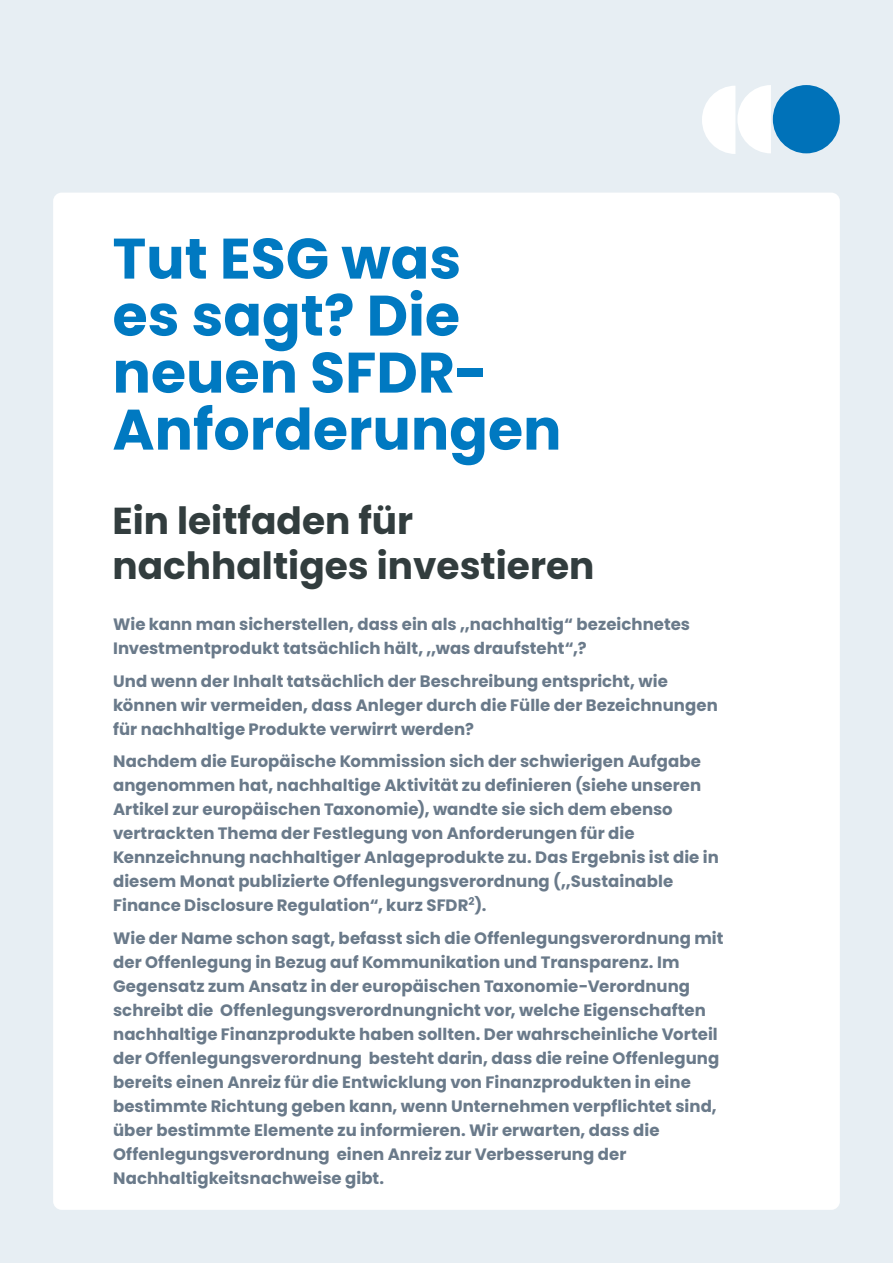
<style>
.page{position:relative;width:893px;height:1263px;background:#e7eef3}
.page>*{position:absolute;margin:0;border:0;box-sizing:border-box;transform-origin:0 0}
.t1{font:700 57px/57px "Poppins";color:#0079c1}
.t2{font:700 37.5px/45px "Poppins";color:#323d3e}
.t3{font:700 16.5px/24px "Poppins";letter-spacing:.005em;color:#6a7a8a}
</style>
<div class="page">
<div style="left:53px;top:193px;width:787px;height:1017px;background:#fff;border-radius:9px"></div>
<div style="left:773px;top:85px;width:67px;height:68px;background:#0072b9;border-radius:50%"></div>
<svg style="left:702px;top:85px;width:69px;height:69px"></svg>
<h1 class="t1" style="left:113px;top:230px;width:450px">Tut ESG was<br>es sagt? Die neuen SFDR-<br>Anforderungen</h1>
<h2 class="t2" style="left:113px;top:498px;width:483px">Ein leitfaden für nachhaltiges investieren</h2>
<p class="t3" style="left:113px;top:612px;width:578px">Wie kann man sicherstellen, dass ein als „nachhaltig“ bezeichnetes<br>Investmentprodukt tatsächlich hält, „was draufsteht“,?</p>
<p class="t3" style="left:113px;top:669px;width:606px">Und wenn der Inhalt tatsächlich der Beschreibung entspricht, wie können wir vermeiden, dass Anleger durch die Fülle der Bezeichnungen für nachhaltige Produkte verwirrt werden?</p>
<p class="t3" style="left:113px;top:749px;width:607px">Nachdem die Europäische Kommission sich der schwierigen Aufgabe angenommen hat, nachhaltige Aktivität zu definieren (siehe unseren Artikel zur europäischen Taxonomie), wandte sie sich dem ebenso vertrackten Thema der Festlegung von Anforderungen für die Kennzeichnung nachhaltiger Anlageprodukte zu. Das Ergebnis ist die in diesem Monat publizierte Offenlegungsverordnung („Sustainable Finance Disclosure Regulation“, kurz SFDR<sup>2</sup>).</p>
<p class="t3" style="left:113px;top:926px;width:612px">Wie der Name schon sagt, befasst sich die Offenlegungsverordnung mit der Offenlegung in Bezug auf Kommunikation und Transparenz. Im Gegensatz zum Ansatz in der europäischen Taxonomie-Verordnung schreibt die Offenlegungsverordnungnicht vor, welche Eigenschaften nachhaltige Finanzprodukte haben sollten. Der wahrscheinliche Vorteil der Offenlegungsverordnung besteht darin, dass die reine Offenlegung bereits einen Anreiz für die Entwicklung von Finanzprodukten in eine bestimmte Richtung geben kann, wenn Unternehmen verpflichtet sind, über bestimmte Elemente zu informieren. Wir erwarten, dass die Offenlegungsverordnung einen Anreiz zur Verbesserung der Nachhaltigkeitsnachweise gibt.</p>
</div>
